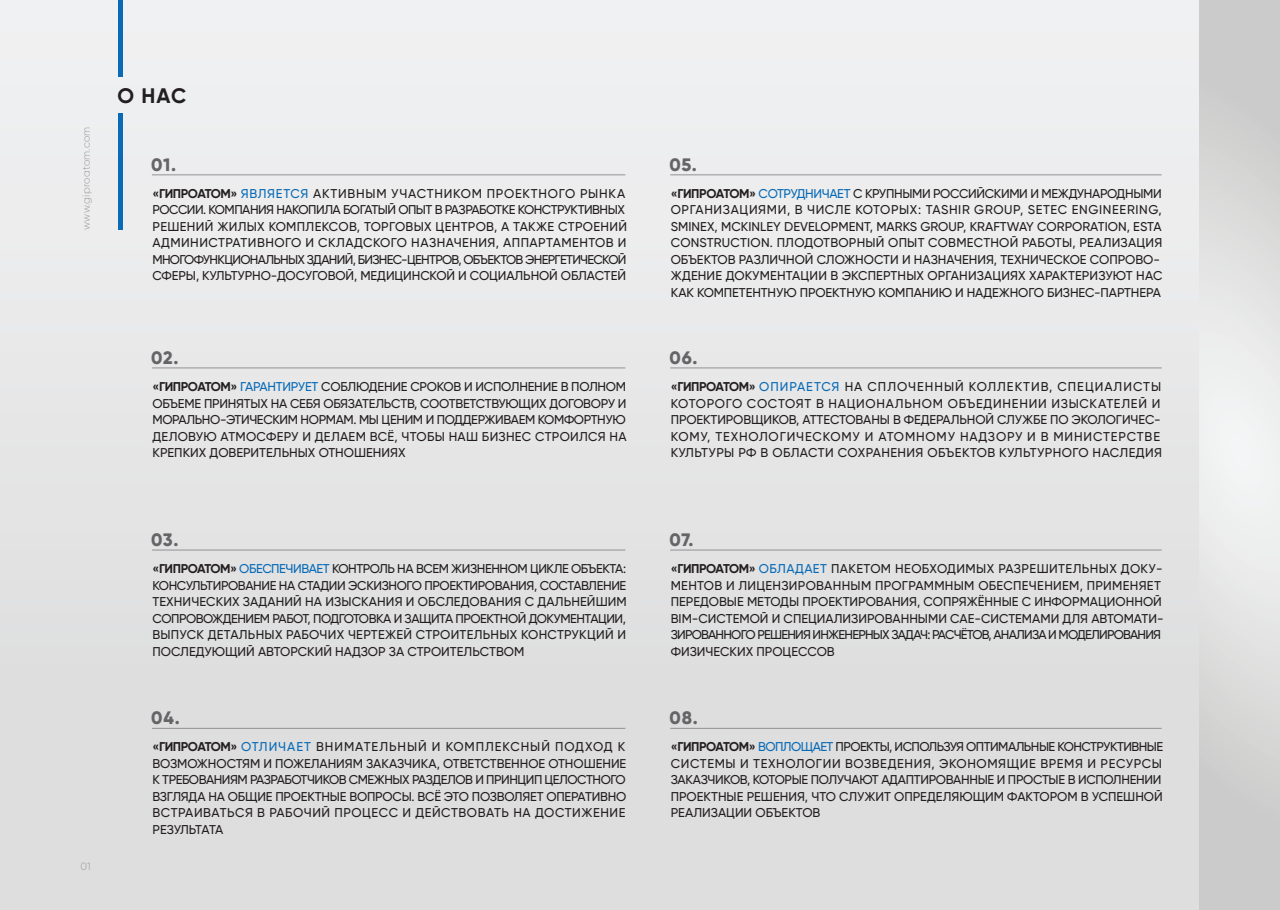
<style>
.page{position:relative;width:1280px;height:910px;background:#fff}
.page>*{position:absolute;margin:0;border:0;box-sizing:border-box;transform-origin:0 0}
.t1{font:700 21px "Gilroy";color:#231f20}
.t2{font:800 18px "Gilroy";letter-spacing:.035em;color:#656568}
.t3{font:500 12.75px/16.5px "Gilroy";color:#231f20}
.t4{font:500 12.75px/16.5px "Gilroy";letter-spacing:.03em;color:#231f20}
.t5{font:500 12.75px/16.5px "Gilroy";letter-spacing:-.02em;color:#231f20}
.t6{font:300 10.5px "Gilroy";letter-spacing:.025em;color:#9e9e9e}
.s1{font-weight:700}
.s2{color:#096bb6}
</style>
<div class="page">
<div style="left:0;top:0;width:1279px;height:909px;background:#e5e5e6"></div>
<hr style="left:119px;top:0;width:4px;height:77px;background:#096bb6">
<hr style="left:119px;top:113px;width:4px;height:117px;background:#096bb6">
<svg style="left:1199px;top:0;width:81px;height:909px"></svg>
<hr style="left:152px;top:175px;width:473px;height:1px;background:#8f9194">
<hr style="left:670px;top:175px;width:492px;height:1px;background:#8f9194">
<hr style="left:152px;top:368px;width:473px;height:1px;background:#8f9194">
<hr style="left:670px;top:368px;width:492px;height:1px;background:#8f9194">
<hr style="left:152px;top:550px;width:473px;height:1px;background:#8f9194">
<hr style="left:670px;top:550px;width:492px;height:1px;background:#8f9194">
<hr style="left:152px;top:728px;width:473px;height:1px;background:#8f9194">
<hr style="left:670px;top:728px;width:492px;height:1px;background:#8f9194">
<p class="t6" style="left:80px;top:230px;width:105px;rotate:-90deg">www.giproatom.com</p>
<h1 class="t1" style="left:118px;top:83px;width:70px">О НАС</h1>
<h2 class="t2" style="left:151px;top:153px;width:27px">01.</h2>
<p class="t3" style="left:152px;top:185px;width:476px"><span class="s1">«ГИПРОАТОМ»</span> <span class="s2">ЯВЛЯЕТСЯ</span> АКТИВНЫМ УЧАСТНИКОМ ПРОЕКТНОГО РЫНКА РОССИИ. КОМПАНИЯ НАКОПИЛА БОГАТЫЙ ОПЫТ В РАЗРАБОТКЕ КОНСТРУКТИВНЫХ РЕШЕНИЙ ЖИЛЫХ КОМПЛЕКСОВ, ТОРГОВЫХ ЦЕНТРОВ, А ТАКЖЕ СТРОЕНИЙ АДМИНИСТРАТИВНОГО И СКЛАДСКОГО НАЗНАЧЕНИЯ, АППАРТАМЕНТОВ И МНОГОФУНКЦИОНАЛЬНЫХ ЗДАНИЙ, БИЗНЕС-ЦЕНТРОВ, ОБЪЕКТОВ ЭНЕРГЕТИЧЕСКОЙ СФЕРЫ, КУЛЬТУРНО-ДОСУГОВОЙ, МЕДИЦИНСКОЙ И СОЦИАЛЬНОЙ ОБЛАСТЕЙ</p>
<h2 class="t2" style="left:151px;top:346px;width:29px">02.</h2>
<p class="t3" style="left:152px;top:378px;width:476px;text-align:justify"><span class="s1">«ГИПРОАТОМ»</span> <span class="s2">ГАРАНТИРУЕТ</span> СОБЛЮДЕНИЕ СРОКОВ И ИСПОЛНЕНИЕ В ПОЛНОМ ОБЪЕМЕ ПРИНЯТЫХ НА СЕБЯ ОБЯЗАТЕЛЬСТВ, СООТВЕТСТВУЮЩИХ ДОГОВОРУ И МОРАЛЬНО-ЭТИЧЕСКИМ НОРМАМ. МЫ ЦЕНИМ И ПОДДЕРЖИВАЕМ КОМФОРТНУЮ ДЕЛОВУЮ АТМОСФЕРУ И ДЕЛАЕМ ВСЁ, ЧТОБЫ НАШ БИЗНЕС СТРОИЛСЯ НА КРЕПКИХ ДОВЕРИТЕЛЬНЫХ ОТНОШЕНИЯХ</p>
<p class="t6" style="left:80px;top:859px;width:12px">01</p>
<h2 class="t2" style="left:151px;top:528px;width:29px">03.</h2>
<p class="t3" style="left:152px;top:560px;width:476px;text-align:justify"><span class="s1">«ГИПРОАТОМ»</span> <span class="s2">ОБЕСПЕЧИВАЕТ</span> КОНТРОЛЬ НА ВСЕМ ЖИЗНЕННОМ ЦИКЛЕ ОБЪЕКТА:<br>КОНСУЛЬТИРОВАНИЕ НА СТАДИИ ЭСКИЗНОГО ПРОЕКТИРОВАНИЯ, СОСТАВЛЕНИЕ ТЕХНИЧЕСКИХ ЗАДАНИЙ НА ИЗЫСКАНИЯ И ОБСЛЕДОВАНИЯ С ДАЛЬНЕЙШИМ СОПРОВОЖДЕНИЕМ РАБОТ, ПОДГОТОВКА И ЗАЩИТА ПРОЕКТНОЙ ДОКУМЕНТАЦИИ, ВЫПУСК ДЕТАЛЬНЫХ РАБОЧИХ ЧЕРТЕЖЕЙ СТРОИТЕЛЬНЫХ КОНСТРУКЦИЙ И ПОСЛЕДУЮЩИЙ АВТОРСКИЙ НАДЗОР ЗА СТРОИТЕЛЬСТВОМ</p>
<h2 class="t2" style="left:151px;top:706px;width:30px">04.</h2>
<p class="t3" style="left:152px;top:739px;width:475px;text-align:justify"><span class="s1">«ГИПРОАТОМ»</span> <span class="s2">ОТЛИЧАЕТ</span> ВНИМАТЕЛЬНЫЙ И КОМПЛЕКСНЫЙ ПОДХОД К ВОЗМОЖНОСТЯМ И ПОЖЕЛАНИЯМ ЗАКАЗЧИКА, ОТВЕТСТВЕННОЕ ОТНОШЕНИЕ К ТРЕБОВАНИЯМ РАЗРАБОТЧИКОВ СМЕЖНЫХ РАЗДЕЛОВ И ПРИНЦИП ЦЕЛОСТНОГО ВЗГЛЯДА НА ОБЩИЕ ПРОЕКТНЫЕ ВОПРОСЫ. ВСЁ ЭТО ПОЗВОЛЯЕТ ОПЕРАТИВНО ВСТРАИВАТЬСЯ В РАБОЧИЙ ПРОЦЕСС И ДЕЙСТВОВАТЬ НА ДОСТИЖЕНИЕ РЕЗУЛЬТАТА</p>
<h2 class="t2" style="left:669px;top:153px;width:29px">05.</h2>
<p class="t3" style="left:671px;top:185px;width:493px"><span class="s1">«ГИПРОАТОМ»</span> <span class="s2">СОТРУДНИЧАЕТ</span> С КРУПНЫМИ РОССИЙСКИМИ И МЕЖДУНАРОДНЫМИ ОРГАНИЗАЦИЯМИ, В ЧИСЛЕ КОТОРЫХ: TASHIR GROUP, SETEC ENGINEERING, SMINEX, MCKINLEY DEVELOPMENT, MARKS GROUP, KRAFTWAY СORPORATION, ESTA CONSTRUCTION. ПЛОДОТВОРНЫЙ ОПЫТ СОВМЕСТНОЙ РАБОТЫ, РЕАЛИЗАЦИЯ ОБЪЕКТОВ РАЗЛИЧНОЙ СЛОЖНОСТИ И НАЗНАЧЕНИЯ, ТЕХНИЧЕСКОЕ СОПРОВО-ЖДЕНИЕ ДОКУМЕНТАЦИИ В ЭКСПЕРТНЫХ ОРГАНИЗАЦИЯХ ХАРАКТЕРИЗУЮТ НАС КАК КОМПЕТЕНТНУЮ ПРОЕКТНУЮ КОМПАНИЮ И НАДЕЖНОГО БИЗНЕС-ПАРТНЕРА</p>
<h2 class="t2" style="left:669px;top:346px;width:29px">06.</h2>
<p class="t4" style="left:671px;top:378px;width:493px"><span class="s1">«ГИПРОАТОМ»</span> <span class="s2">ОПИРАЕТСЯ</span> НА СПЛОЧЕННЫЙ КОЛЛЕКТИВ, СПЕЦИАЛИСТЫ КОТОРОГО СОСТОЯТ В НАЦИОНАЛЬНОМ ОБЪЕДИНЕНИИ ИЗЫСКАТЕЛЕЙ И ПРОЕКТИРОВЩИКОВ, АТТЕСТОВАНЫ В ФЕДЕРАЛЬНОЙ СЛУЖБЕ ПО ЭКОЛОГИЧЕС-КОМУ, ТЕХНОЛОГИЧЕСКОМУ И АТОМНОМУ НАДЗОРУ И В МИНИСТЕРСТВЕ КУЛЬТУРЫ РФ В ОБЛАСТИ СОХРАНЕНИЯ ОБЪЕКТОВ КУЛЬТУРНОГО НАСЛЕДИЯ</p>
<h2 class="t2" style="left:669px;top:528px;width:25px">07.</h2>
<p class="t3" style="left:671px;top:560px;width:494px"><span class="s1">«ГИПРОАТОМ»</span> <span class="s2">ОБЛАДАЕТ</span> ПАКЕТОМ НЕОБХОДИМЫХ РАЗРЕШИТЕЛЬНЫХ ДОКУ-МЕНТОВ И ЛИЦЕНЗИРОВАННЫМ ПРОГРАММНЫМ ОБЕСПЕЧЕНИЕМ, ПРИМЕНЯЕТ ПЕРЕДОВЫЕ МЕТОДЫ ПРОЕКТИРОВАНИЯ, СОПРЯЖЁННЫЕ С ИНФОРМАЦИОННОЙ BIM-СИСТЕМОЙ И СПЕЦИАЛИЗИРОВАННЫМИ CAE-СИСТЕМАМИ ДЛЯ АВТОМАТИ-ЗИРОВАННОГО РЕШЕНИЯ ИНЖЕНЕРНЫХ ЗАДАЧ: РАСЧЁТОВ, АНАЛИЗА И МОДЕЛИРОВАНИЯ ФИЗИЧЕСКИХ ПРОЦЕССОВ</p>
<h2 class="t2" style="left:669px;top:706px;width:30px">08.</h2>
<p class="t5" style="left:671px;top:739px;width:494px"><span class="s1">«ГИПРОАТОМ»</span> <span class="s2">ВОПЛОЩАЕТ</span> ПРОЕКТЫ, ИСПОЛЬЗУЯ ОПТИМАЛЬНЫЕ КОНСТРУКТИВНЫЕ СИСТЕМЫ И ТЕХНОЛОГИИ ВОЗВЕДЕНИЯ, ЭКОНОМЯЩИЕ ВРЕМЯ И РЕСУРСЫ ЗАКАЗЧИКОВ, КОТОРЫЕ ПОЛУЧАЮТ АДАПТИРОВАННЫЕ И ПРОСТЫЕ В ИСПОЛНЕНИИ ПРОЕКТНЫЕ РЕШЕНИЯ, ЧТО СЛУЖИТ ОПРЕДЕЛЯЮЩИМ ФАКТОРОМ В УСПЕШНОЙ РЕАЛИЗАЦИИ ОБЪЕКТОВ</p>
</div>
